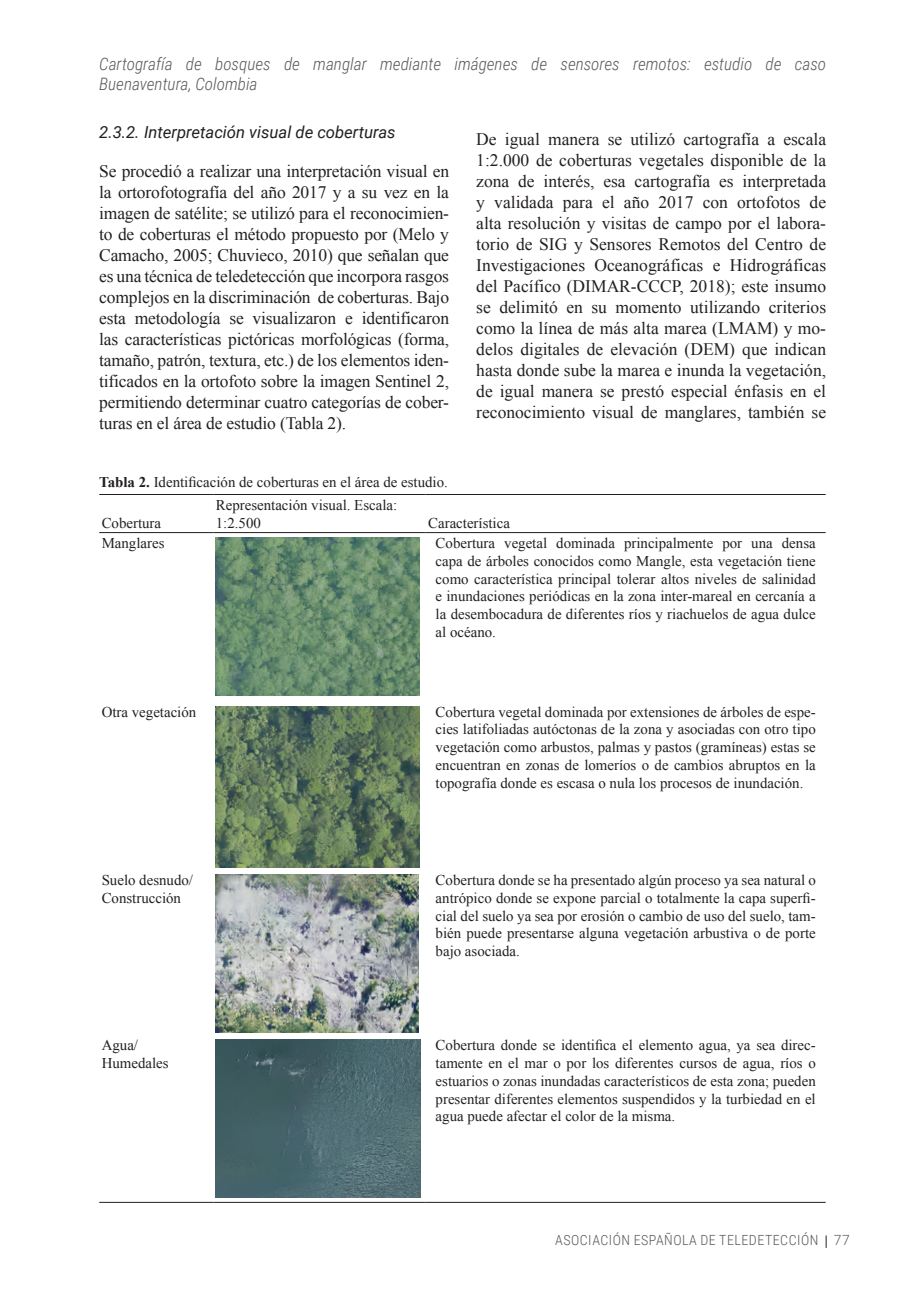
<style>
.page{position:relative;width:908px;height:1300px;background:#fff}
.page>*{position:absolute;margin:0;border:0;box-sizing:border-box;transform-origin:0 0}
.TD_06_TXT_GRAL{font:17.5px/21px "Times New Roman";letter-spacing:-.005em;color:#231f20;text-align:justify}
.t1{font:italic 300 17.15px/20.7px "Roboto Condensed";color:#57585a}
.t2{font:italic 16.62px "Roboto";color:#231f20}
.TD_10_TEXTO_TABLA{font:14.88px/17.8px "Times New Roman";color:#231f20;text-align:justify}
.TD_TIT_TABLA{font:14.88px "Times New Roman";color:#231f20}
.t3{font:300 14px "Roboto Condensed";letter-spacing:.035em;color:#57585a}
.t4{font:300 14px "Roboto";color:#57585a}
.s1{font-weight:700}
</style>
<div class="page">
<svg style="left:826px;top:1235px;width:1px;height:13px"></svg>
<hr style="left:99px;top:494px;width:114px;height:1px;background:#231f20">
<hr style="left:213px;top:494px;width:213px;height:1px;background:#231f20">
<hr style="left:426px;top:494px;width:400px;height:1px;background:#231f20">
<hr style="left:99px;top:532px;width:114px;height:1px;background:#231f20">
<hr style="left:213px;top:532px;width:213px;height:1px;background:#231f20">
<hr style="left:426px;top:532px;width:400px;height:1px;background:#231f20">
<hr style="left:99px;top:1202px;width:114px;height:1px;background:#231f20">
<hr style="left:213px;top:1202px;width:213px;height:1px;background:#231f20">
<hr style="left:426px;top:1202px;width:400px;height:1px;background:#231f20">
<img style="left:216px;top:537px;width:203px;height:158px">
<img style="left:216px;top:706px;width:203px;height:161px">
<img style="left:216px;top:874px;width:203px;height:158px">
<img style="left:216px;top:1039px;width:204px;height:158px">
<p class="t1" style="left:99px;top:53px;width:728px">Cartografía de bosques de manglar mediante imágenes de sensores remotos: estudio de caso<br>Buenaventura, Colombia</p>
<p class="t2" style="left:99px;top:120px;width:298px">2.3.2. Interpretación visual de coberturas</p>
<p class="TD_06_TXT_GRAL" style="left:99px;top:160px;width:351px">Se procedió a realizar una interpretación visual en la ortorofotografía del año 2017 y a su vez en la imagen de satélite; se utilizó para el reconocimien&shy;to de coberturas el método propuesto por (Melo y Camacho, 2005; Chuvieco, 2010) que señalan que es una técnica de teledetección que incorpora rasgos complejos en la discriminación de coberturas. Bajo esta metodología se visualizaron e identificaron las características pictóricas morfológicas (forma, tamaño, patrón, textura, etc.) de los elementos iden&shy;tificados en la ortofoto sobre la imagen Sentinel 2, permitiendo determinar cuatro categorías de cober&shy;turas en el área de estudio (Tabla 2).</p>
<p class="TD_06_TXT_GRAL" style="left:476px;top:128px;width:351px">De igual manera se utilizó cartografía a escala 1:2.000 de coberturas vegetales disponible de la zona de interés, esa cartografía es interpretada y validada para el año 2017 con ortofotos de alta resolución y visitas de campo por el labora&shy;torio de SIG y Sensores Remotos del Centro de Investigaciones Oceanográficas e Hidrográficas del Pacífico (DIMAR-CCCP, 2018); este insumo se delimitó en su momento utilizando criterios como la línea de más alta marea (LMAM) y mo&shy;delos digitales de elevación (DEM) que indican hasta donde sube la marea e inunda la vegetación, de igual manera se prestó especial énfasis en el reconocimiento visual de manglares, también se</p>
<p class="TD_TIT_TABLA" style="left:99px;top:472px;width:350px"><span class="s1">Tabla 2.</span> Identificación de coberturas en el área de estudio.</p>
<p class="TD_10_TEXTO_TABLA" style="left:102px;top:513px;width:61px">Cobertura</p>
<p class="TD_10_TEXTO_TABLA" style="left:216px;top:496px;width:183px">Representación visual. Escala:<br>1:2.500</p>
<p class="TD_10_TEXTO_TABLA" style="left:428px;top:513px;width:83px">Característica</p>
<p class="TD_10_TEXTO_TABLA" style="left:102px;top:534px;width:64px">Manglares</p>
<p class="TD_10_TEXTO_TABLA" style="left:436px;top:534px;width:382px">Cobertura vegetal dominada principalmente por una densa capa de árboles conocidos como Mangle, esta vegetación tiene como característica principal tolerar altos niveles de salinidad e inundaciones periódicas en la zona inter-mareal en cercanía a la desembocadura de diferentes ríos y riachuelos de agua dulce al océano.</p>
<p class="TD_10_TEXTO_TABLA" style="left:102px;top:702px;width:96px">Otra vegetación</p>
<p class="TD_10_TEXTO_TABLA" style="left:436px;top:702px;width:382px">Cobertura vegetal dominada por extensiones de árboles de espe&shy;cies latifoliadas autóctonas de la zona y asociadas con otro tipo vegetación como arbustos, palmas y pastos (gramíneas) estas se encuentran en zonas de lomeríos o de cambios abruptos en la topografía donde es escasa o nula los procesos de inundación.</p>
<p class="TD_10_TEXTO_TABLA" style="left:102px;top:870px;width:93px">Suelo desnudo/</p>
<p class="TD_10_TEXTO_TABLA" style="left:102px;top:888px;width:81px">Construcción</p>
<p class="TD_10_TEXTO_TABLA" style="left:102px;top:1036px;width:38px">Agua/</p>
<p class="TD_10_TEXTO_TABLA" style="left:102px;top:1054px;width:68px">Humedales</p>
<p class="TD_10_TEXTO_TABLA" style="left:436px;top:870px;width:382px">Cobertura donde se ha presentado algún proceso ya sea natural o antrópico donde se expone parcial o totalmente la capa superfi&shy;cial del suelo ya sea por erosión o cambio de uso del suelo, tam&shy;bién puede presentarse alguna vegetación arbustiva o de porte bajo asociada.</p>
<p class="TD_10_TEXTO_TABLA" style="left:436px;top:1036px;width:382px">Cobertura donde se identifica el elemento agua, ya sea direc&shy;tamente en el mar o por los diferentes cursos de agua, ríos o estuarios o zonas inundadas característicos de esta zona; pueden presentar diferentes elementos suspendidos y la turbiedad en el agua puede afectar el color de la misma.</p>
<p class="t3" style="left:555px;top:1230px;width:265px">ASOCIACIÓN ESPAÑOLA DE TELEDETECCIÓN</p>
<p class="t4" style="left:834px;top:1230px;width:18px">77</p>
</div>
